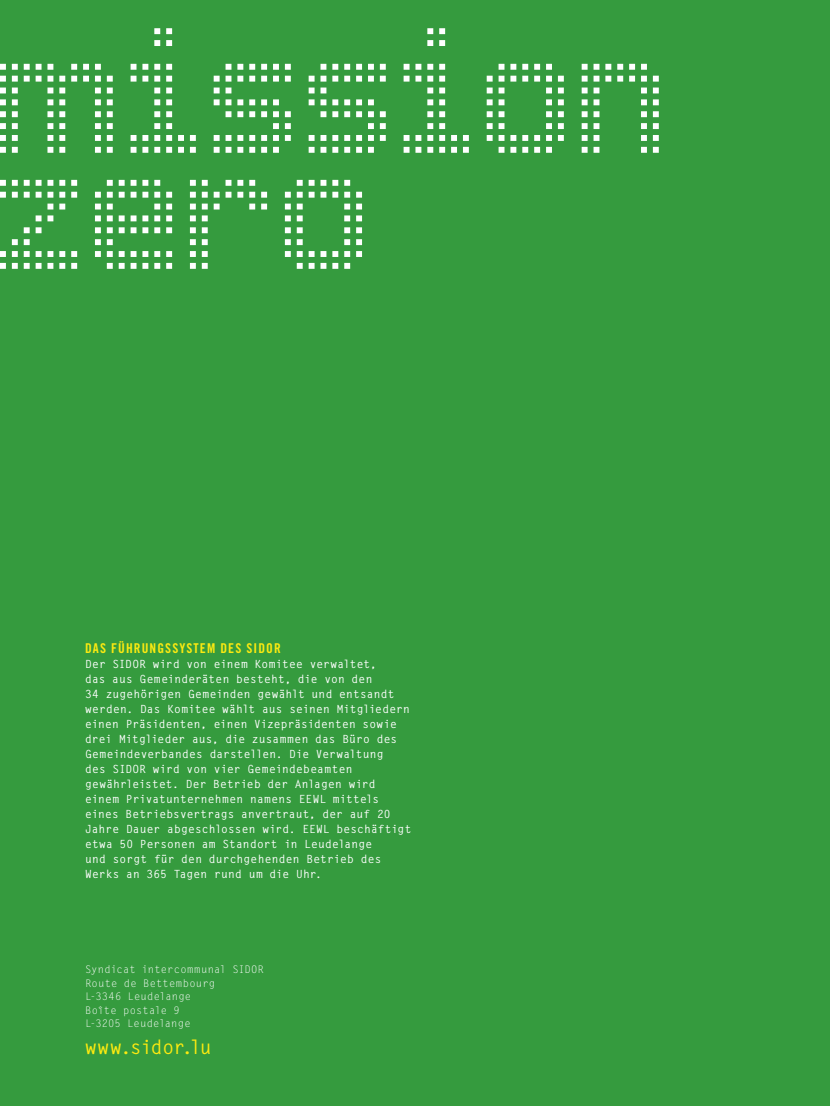
<style>
.page{position:relative;width:830px;height:1106px;background:#fff}
.page>*{position:absolute;margin:0;border:0;box-sizing:border-box;transform-origin:0 0}
.t1{font:700 19.5px "Letter Gothic Std";letter-spacing:-.035em;color:#fcea10}
.t2{font:13.5px "Trade Gothic LT Std Bd Cn 20";letter-spacing:.08em;color:#fcea10}
.t3{font:700 11.25px/15px "Letter Gothic Std";letter-spacing:.01em;color:#fff}
.t4{font:10.5px/13.5px "Letter Gothic Std";letter-spacing:.02em;color:#fff}
</style>
<div class="page">
<div style="left:0;top:0;width:829px;height:1106px;background:#359b3e"></div>
<svg style="left:0;top:180px;width:362px;height:89px"></svg>
<svg style="left:0;top:28px;width:658px;height:125px"></svg>
<p class="t2" style="left:85px;top:640px;width:197px">DAS FÜHRUNGSSYSTEM DES SIDOR</p>
<p class="t3" style="left:85px;top:657px;width:327px">Der SIDOR wird von einem Komitee verwaltet,<br>das aus Gemeinderäten besteht, die von den<br>34 zugehörigen Gemeinden gewählt und entsandt werden. Das Komitee wählt aus seinen Mitgliedern einen Präsidenten, einen Vizepräsidenten sowie drei Mitglieder aus, die zusammen das Büro des Gemeindeverbandes darstellen. Die Verwaltung<br>des SIDOR wird von vier Gemeindebeamten gewährleistet. Der Betrieb der Anlagen wird einem Privatunternehmen namens EEWL mittels eines Betriebsvertrags anvertraut, der auf 20<br>Jahre Dauer abgeschlossen wird. EEWL beschäftigt etwa 50 Personen am Standort in Leudelange<br>und sorgt für den durchgehenden Betrieb des Werks an 365 Tagen rund um die Uhr.</p>
<p class="t4" style="left:85px;top:963px;width:180px">Syndicat intercommunal SIDOR<br>Route de Bettembourg<br>L-3346 Leudelange<br>Boîte postale 9<br>L-3205 Leudelange</p>
<h1 class="t1" style="left:85px;top:1035px;width:128px">www.sidor.lu</h1>
</div>
